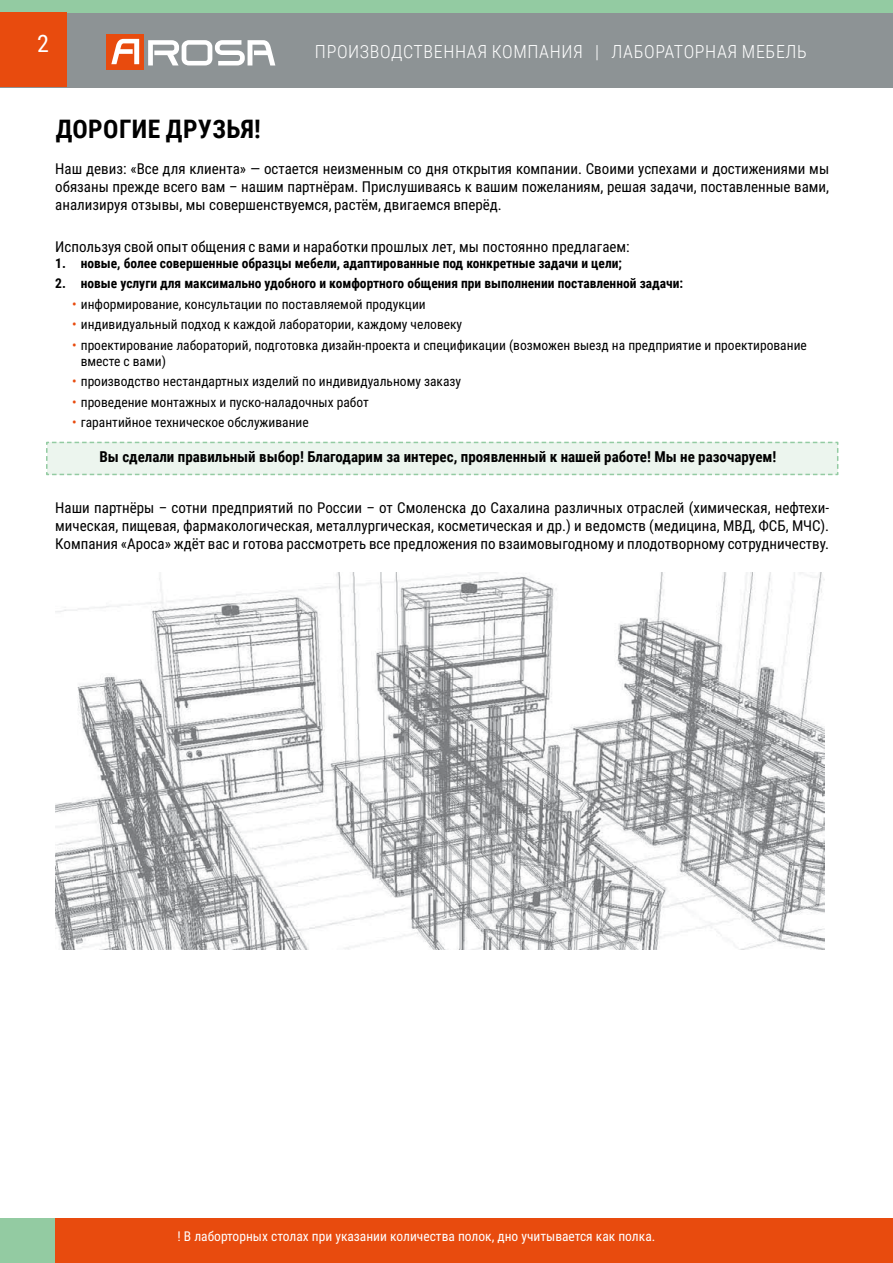
<style>
.page{position:relative;width:893px;height:1263px;background:#fff}
.page>*{position:absolute;margin:0;border:0;box-sizing:border-box;transform-origin:0 0}
.t1{font:700 25.5px "Roboto Condensed";letter-spacing:.015em;color:#000}
.t2{font:24px "Roboto Condensed";color:#fff}
.t3{font:300 18px "Roboto Condensed";letter-spacing:.035em;color:#fff}
.t4{font:15px/18px "Roboto Condensed";color:#000;text-align:justify}
.t5{font:700 15px "Roboto Condensed";color:#000}
.t6{font:13.5px/16.2px "Roboto Condensed";color:#000}
.t7{font:700 13.5px "Roboto Condensed";color:#000}
.t8{font:13.5px "Roboto Condensed";color:#fff}
.s1{color:#e84b0e}
</style>
<div class="page">
<div style="left:0;top:0;width:893px;height:87px;background:#8d9395"></div>
<div style="left:0;top:0;width:893px;height:13px;background:#93cba2"></div>
<div style="left:0;top:1218px;width:893px;height:45px;background:#e84b0e"></div>
<div style="left:106px;top:34px;width:38px;height:35px;background:#e84b0e"></div>
<svg style="left:111px;top:39px;width:164px;height:26px"></svg>
<div style="left:0;top:13px;width:67px;height:74px;background:#e84b0e"></div>
<div style="left:0;top:1218px;width:54px;height:45px;background:#93cba2"></div>
<svg style="left:46px;top:441px;width:793px;height:35px"></svg>
<img style="left:55px;top:573px;width:770px;height:377px">
<h2 class="t2" style="left:37px;top:26px;width:13px">2</h2>
<p class="t3" style="left:315px;top:39px;width:493px">ПРОИЗВОДСТВЕННАЯ КОМПАНИЯ | ЛАБОРАТОРНАЯ МЕБЕЛЬ</p>
<h1 class="t1" style="left:56px;top:111px;width:206px">ДОРОГИЕ ДРУЗЬЯ!</h1>
<p class="t4" style="left:55px;top:159px;width:775px">Наш девиз: «Все для клиента» — остается неизменным со дня открытия компании. Своими успехами и достижениями мы обязаны прежде всего вам – нашим партнёрам. Прислушиваясь к вашим пожеланиям, решая задачи, поставленные вами, анализируя отзывы, мы совершенствуемся, растём, двигаемся вперёд.</p>
<p class="t4" style="left:55px;top:237px;width:576px">Используя свой опыт общения с вами и наработки прошлых лет, мы постоянно предлагаем:</p>
<p class="t7" style="left:55px;top:254px;width:568px">1. новые, более совершенные образцы мебели, адаптированные под конкретные задачи и цели;</p>
<p class="t7" style="left:55px;top:274px;width:629px">2. новые услуги для максимально удобного и комфортного общения при выполнении поставленной задачи:</p>
<p class="t6" style="left:72px;top:295px;width:355px"><span class="s1">•</span> информирование, консультации по поставляемой продукции</p>
<p class="t6" style="left:72px;top:316px;width:391px"><span class="s1">•</span> индивидуальный подход к каждой лаборатории, каждому человеку</p>
<p class="t6" style="left:81px;top:336px;width:727px;text-indent:-9px"><span class="s1">•</span> проектирование лабораторий, подготовка дизайн-проекта и спецификации (возможен выезд на предприятие и проектирование вместе с вами)</p>
<p class="t6" style="left:72px;top:373px;width:390px"><span class="s1">•</span> производство нестандартных изделий по индивидуальному заказу</p>
<p class="t6" style="left:72px;top:393px;width:298px"><span class="s1">•</span> проведение монтажных и пуско-наладочных работ</p>
<p class="t6" style="left:72px;top:414px;width:238px"><span class="s1">•</span> гарантийное техническое обслуживание</p>
<p class="t5" style="left:100px;top:446px;width:678px">Вы сделали правильный выбор! Благодарим за интерес, проявленный к нашей работе! Мы не разочаруем!</p>
<p class="t4" style="left:55px;top:498px;width:775px">Наши партнёры – сотни предприятий по России – от Смоленска до Сахалина различных отраслей (химическая, нефтехи&shy;мическая, пищевая, фармакологическая, металлургическая, косметическая и др.) и ведомств (медицина, МВД, ФСБ, МЧС).<br>Компания «Ароса» ждёт вас и готова рассмотреть все предложения по взаимовыгодному и плодотворному сотрудничеству.</p>
<p class="t8" style="left:178px;top:1227px;width:479px">! В лаборторных столах при указании количества полок, дно учитывается как полка.</p>
</div>
